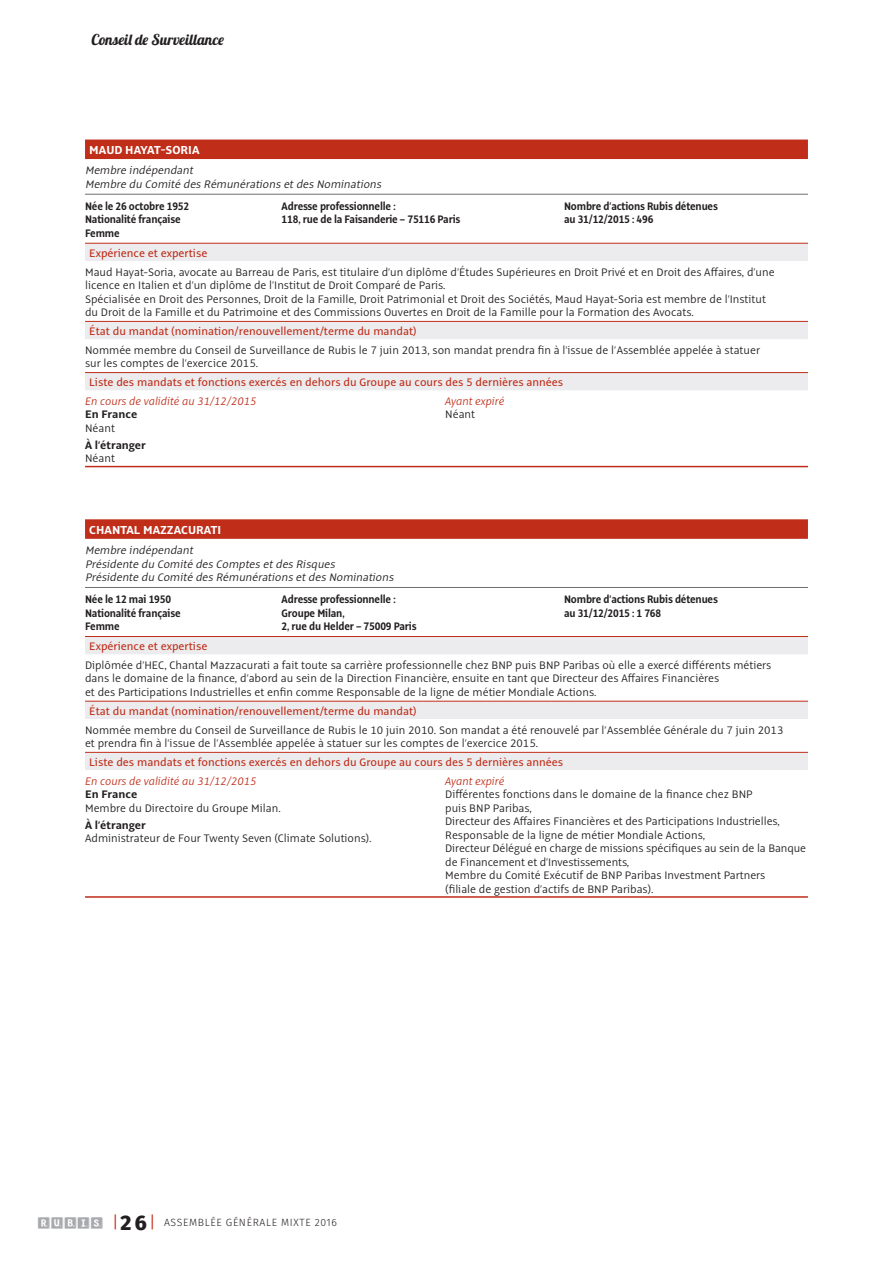
<style>
.page{position:relative;width:893px;height:1263px;background:#fff}
.page>*{position:absolute;margin:0;border:0;box-sizing:border-box;transform-origin:0 0}
.t1{font:15px "Lobster 1.4";color:#231f20}
.t2{font:700 12.75px "Alto Pro";color:#fff}
.t3{font:300 12px/13.5px "Alto Pro";color:#231f20}
.t4{font:500 12px "Alto Pro";color:#c02d19}
.t5{font:700 12px/13.5px "Alto Pro";letter-spacing:-.015em;color:#231f20;scale:.89 1}
.t6{font:italic 300 12px/13.5px "Alto Pro";color:#231f20}
.t7{font:italic 300 12px "Alto Pro";color:#c02d19}
.t8{font:700 12px "Alto Pro";letter-spacing:-.015em;color:#231f20}
.t9{font:300 10.5px "Fira Sans";letter-spacing:.06em;color:#231f20}
.s1{font-family:"DJB Letter Game Tiles 3";font-weight:400;font-size:12px;color:#a8a9ad}
.s2{font-family:"Alto Pro";font-weight:500;font-size:15px;color:#c02d19}
.s3{font-weight:800;font-size:21px}
</style>
<div class="page">
<svg style="left:85px;top:244px;width:723px;height:146px"></svg>
<hr style="left:85px;top:194px;width:723px;height:1px;background:#6c6d70">
<hr style="left:85px;top:243px;width:723px;height:1px;background:#c02d19">
<hr style="left:85px;top:321px;width:723px;height:1px;background:#c02d19">
<hr style="left:85px;top:372px;width:723px;height:1px;background:#c02d19">
<hr style="left:85px;top:466px;width:723px;height:1px;background:#c02d19">
<div style="left:85px;top:140px;width:723px;height:19px;background:#c02d19"></div>
<svg style="left:85px;top:637px;width:723px;height:133px"></svg>
<hr style="left:85px;top:587px;width:723px;height:1px;background:#6c6d70">
<hr style="left:85px;top:636px;width:723px;height:1px;background:#c02d19">
<hr style="left:85px;top:701px;width:723px;height:1px;background:#c02d19">
<hr style="left:85px;top:752px;width:723px;height:1px;background:#c02d19">
<hr style="left:85px;top:896px;width:723px;height:2px;background:#c02d19">
<div style="left:85px;top:519px;width:723px;height:20px;background:#c02d19"></div>
<p class="t1" style="left:92px;top:30px;width:134px">Conseil de Surveillance</p>
<p class="t2" style="left:89px;top:142px;width:112px">MAUD HAYAT-SORIA</p>
<p class="t6" style="left:85px;top:164px;width:300px">Membre indépendant<br>Membre du Comité des Rémunérations etdes Nominations</p>
<p class="t5" style="left:85px;top:199px;width:119px">Née le 26 octobre 1952<br>Nationalité française<br>Femme</p>
<p class="t5" style="left:282px;top:199px;width:202px">Adresse professionnelle :<br>118, rue de la Faisanderie – 75116 Paris</p>
<p class="t5" style="left:564px;top:199px;width:174px">Nombre d’actions Rubis détenues au 31/12/2015 : 496</p>
<p class="t4" style="left:89px;top:245px;width:120px">Expérience et expertise</p>
<p class="t3" style="left:85px;top:265px;width:691px">Maud Hayat-Soria, avocate au Barreau de Paris, est titulaire d’un diplôme d’Études Supérieures en Droit Privé et en Droit des Affaires, d’une licence en Italien et d’un diplôme de l’Institut de Droit Comparé de Paris.<br>Spécialisée en Droit des Personnes, Droit de la Famille, Droit Patrimonial et Droit des Sociétés, Maud Hayat-Soria est membre de l’Institut du Droit de la Famille et du Patrimoine et des Commissions Ouvertes en Droit de la Famille pour la Formation des Avocats.</p>
<p class="t4" style="left:89px;top:324px;width:329px">État du mandat (nomination/renouvellement/terme du mandat)</p>
<p class="t3" style="left:85px;top:343px;width:676px">Nommée membre du Conseil de Surveillance de Rubis le 7 juin 2013, son mandat prendra fin à l’issue de l’ Assemblée appelée à statuer sur les comptes de l’exercice 2015.</p>
<p class="t4" style="left:89px;top:375px;width:475px">Liste des mandats et fonctions exercés en dehors du Groupe au cours des 5 dernières années</p>
<p class="t7" style="left:85px;top:394px;width:173px">En cours de validité au 31/12/2015</p>
<p class="t8" style="left:85px;top:407px;width:54px">En France</p>
<p class="t3" style="left:85px;top:421px;width:31px">Néant</p>
<p class="t8" style="left:85px;top:437px;width:62px">À l’étranger</p>
<p class="t3" style="left:85px;top:452px;width:31px">Néant</p>
<p class="t7" style="left:445px;top:394px;width:61px">Ayant expiré</p>
<p class="t3" style="left:445px;top:408px;width:31px">Néant</p>
<p class="t2" style="left:89px;top:522px;width:133px">CHANTAL MAZZACURATI</p>
<p class="t6" style="left:85px;top:543px;width:313px">Membre indépendant<br>Présidente du Comité des Comptes etdes Risques<br>Présidente du Comité des Rémunérations etdes Nominations</p>
<p class="t5" style="left:85px;top:593px;width:109px">Née le 12 mai 1950<br>Nationalité française<br>Femme</p>
<p class="t5" style="left:282px;top:593px;width:153px">Adresse professionnelle :<br>Groupe Milan,<br>2, rue du Helder – 75009 Paris</p>
<p class="t5" style="left:564px;top:593px;width:174px">Nombre d’actions Rubis détenues au 31/12/2015 : 1 768</p>
<p class="t4" style="left:89px;top:639px;width:120px">Expérience et expertise</p>
<p class="t3" style="left:85px;top:658px;width:688px">Diplômée d’HEC, Chantal Mazzacurati a fait toute sa carrière professionnelle chez BNP puis BNP Paribas où elle a exercé différents métiers dans le domaine de la finance, d’abord au sein de la Direction Financière, ensuite en tant que Directeur des Affaires Financières<br>et des Participations Industrielles et enfin comme Responsable de la ligne de métier Mondiale Actions.</p>
<p class="t4" style="left:89px;top:703px;width:329px">État du mandat (nomination/renouvellement/terme du mandat)</p>
<p class="t3" style="left:85px;top:723px;width:700px">Nommée membre du Conseil de Surveillance de Rubis le 10 juin 2010. Son mandat a été renouvelé par l’ Assemblée Générale du 7 juin 2013 et prendra fin à l’issue de l’ Assemblée appelée à statuer sur les comptes de l’exercice 2015.</p>
<p class="t4" style="left:89px;top:754px;width:475px">Liste des mandats et fonctions exercés en dehors du Groupe au cours des 5 dernières années</p>
<p class="t7" style="left:85px;top:773px;width:173px">En cours de validité au 31/12/2015</p>
<p class="t8" style="left:85px;top:787px;width:54px">En France</p>
<p class="t3" style="left:85px;top:801px;width:197px">Membre du Directoire du Groupe Milan.</p>
<p class="t8" style="left:85px;top:817px;width:62px">À l’étranger</p>
<p class="t3" style="left:85px;top:831px;width:288px">Administrateur de Four Twenty Seven (Climate Solutions).</p>
<p class="t7" style="left:445px;top:773px;width:61px">Ayant expiré</p>
<p class="t3" style="left:445px;top:788px;width:362px">Différentes fonctions dans le domaine de la finance chez BNP<br>puis BNP Paribas,<br>Directeur des Affaires Financières et des Participations Industrielles, Responsable de la ligne de métier Mondiale Actions,<br>Directeur Délégué en charge de missions spécifiques au sein de la Banque de Financement et d’Investissements,<br>Membre du Comité Exécutif de BNP Paribas Investment Partners<br>(filiale de gestion d’actifs de BNP Paribas).</p>
<p class="t9" style="left:38px;top:1215px;width:300px"><span class="s1">RUBIS</span> <span class="s2">|</span> <span class="s3">26</span> <span class="s2">|</span> ASSEMBLÉE GÉNÉRALE MIXTE 2016</p>
</div>
